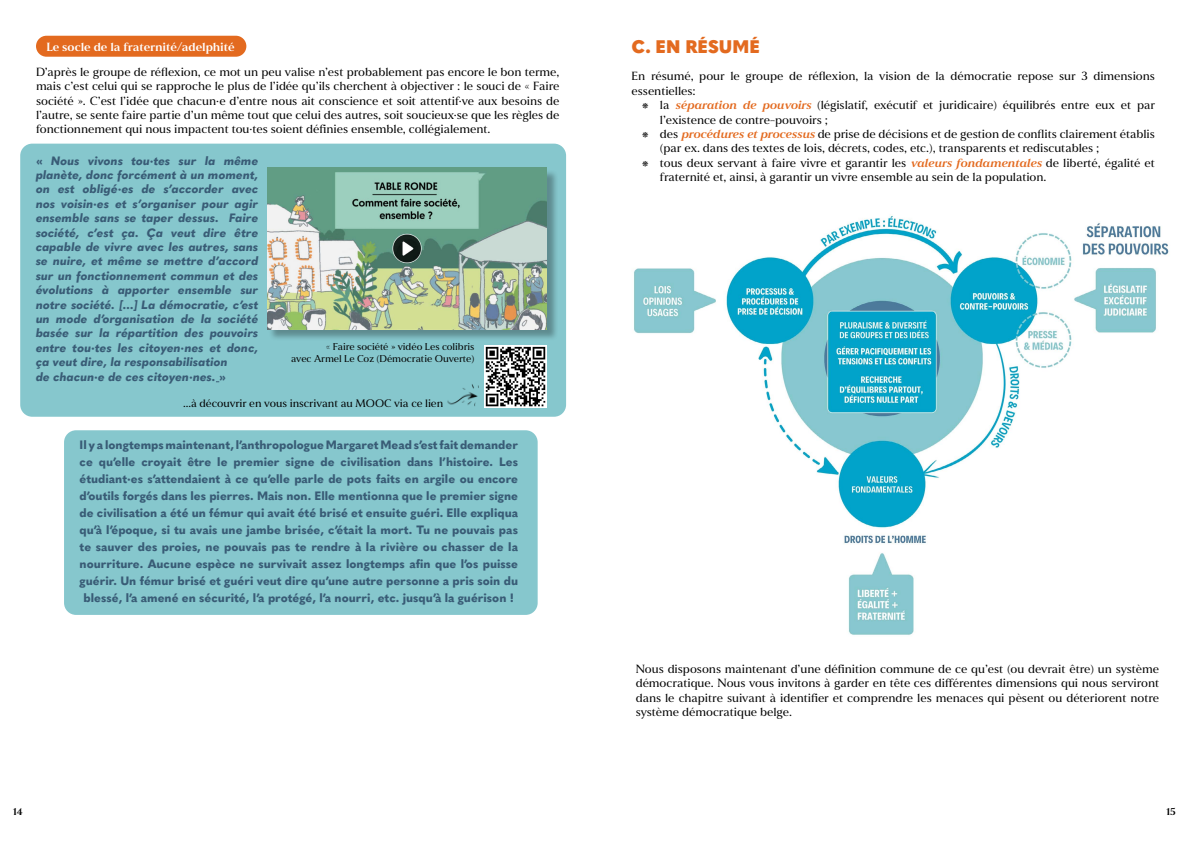
<style>
.page{position:relative;width:1191px;height:842px;background:#fff}
.page>*{position:absolute;margin:0;border:0;box-sizing:border-box;transform-origin:0 0}
.t1{font:900 18px "Quasimoda";color:#e36a1f}
.t2{font:12px/14.4px "Anth";color:#000;text-align:justify}
.t3{font:800 12px/17px "Quasimoda";color:#395c76;text-align:center}
.t4{font:italic 800 12px/14.4px "Quasimoda";color:#395c76}
.t5{font:700 12px "Anth";color:#fff}
.t6{font:11px "Anth";color:#000}
.t7{font:10px/12px "Anth";color:#000;text-align:right}
.t8{font:700 10px "Anth";color:#000}
.s1{font-style:normal}
.s2{font-family:"Tiro Deva Hindi"}
.s3{font-weight:700;font-style:italic;color:#e36a1f}
</style>
<div class="page">
<div style="left:20px;top:144px;width:546px;height:273px;background:#86c7cd;border-radius:12px"></div>
<div style="left:64px;top:430px;width:473px;height:185px;background:#86c7cd;border-radius:12px"></div>
<div style="left:36px;top:36px;width:210px;height:21px;background:#e36a1f;border-radius:10px"></div>
<div style="left:268px;top:169px;width:291px;height:173px;background:#000;opacity:.3"></div>
<img style="left:267px;top:167px;width:279px;height:162px">
<img style="left:484px;top:345px;width:63px;height:63px">
<img style="left:447px;top:381px;width:38px;height:27px">
<img style="left:634px;top:215px;width:535px;height:420px">
<p class="t5" style="left:46px;top:40px;width:190px">Le socle de la fraternité/adelphité</p>
<p class="t2" style="left:36px;top:65px;width:525px">D’après le groupe de réflexion, ce mot un peu valise n’est probablement pas encore le bon terme, mais c’est celui qui se rapproche le plus de l’idée qu’ils cherchent à objectiver : le souci de « Faire société ». C’est l’idée que chacun·e d’entre nous ait conscience et soit attentif·ve aux besoins de l’autre, se sente faire partie d’un même tout que celui des autres, soit soucieux·se que les règles de fonctionnement qui nous impactent tou·tes soient définies ensemble, collégialement.</p>
<p class="t4" style="left:36px;top:152px;width:224px"><span class="s1">«</span> Nous vivons tou·tes sur la même planète, donc forcément à un moment, on est obligé·es de s’accorder avec nos voisin·es et s’organiser pour agir ensemble sans se taper dessus. Faire société, c’est ça. Ça veut dire être capable de vivre avec les autres, sans se nuire, et même se mettre d’accord sur un fonctionnement commun et des évolutions à apporter ensemble sur notre société. [...] La démocratie, c’est un mode d’organisation de la société basée sur la répartition des pouvoirs entre tou·tes les citoyen·nes et donc, ça veut dire, la responsabilisation<br>de chacun·e de ces citoyen·nes. <span class="s1">»</span></p>
<p class="t7" style="left:291px;top:341px;width:185px">« Faire société » vidéo Les colibris<br>avec Armel Le Coz (Démocratie Ouverte)</p>
<p class="t6" style="left:183px;top:396px;width:262px">...à découvrir en vous inscrivant au MOOC via ce lien</p>
<p class="t3" style="left:80px;top:436px;width:440px">Il y a longtemps maintenant, l’anthropologue Margaret Mead s’est fait demander ce qu’elle croyait être le premier signe de civilisation dans l’histoire. Les étudiant·es s’attendaient à ce qu’elle parle de pots faits en argile ou encore d’outils forgés dans les pierres. Mais non. Elle mentionna que le premier signe de civilisation a été un fémur qui avait été brisé et ensuite guéri. Elle expliqua qu’à l’époque, si tu avais une jambe brisée, c’était la mort. Tu ne pouvais pas te sauver des proies, ne pouvais pas te rendre à la rivière ou chasser de la nourriture. Aucune espèce ne survivait assez longtemps afin que l’os puisse guérir. Un fémur brisé et guéri veut dire qu’une autre personne a pris soin du blessé, l’a amené en sécurité, l’a protégé, l’a nourri, etc. jusqu’à la guérison !</p>
<h1 class="t1" style="left:631px;top:32px;width:130px">C. EN RÉSUMÉ</h1>
<p class="t2" style="left:631px;top:69px;width:525px">En résumé, pour le groupe de réflexion, la vision de la démocratie repose sur 3 dimensions essentielles:</p>
<p class="t2" style="left:642px;top:98px;width:514px"><span class="s2">⁕</span> la <span class="s3">séparation de pouvoirs</span> (législatif, exécutif et juridicaire) équilibrés entre eux et par</p>
<p class="t2" style="left:660px;top:112px;width:170px">l’existence de contre-pouvoirs ;</p>
<p class="t2" style="left:642px;top:127px;width:514px"><span class="s2">⁕</span> des <span class="s3">procédures et processus</span> de prise de décisions et de gestion de conflits clairement établis</p>
<p class="t2" style="left:660px;top:141px;width:441px">(par ex. dans des textes de lois, décrets, codes, etc.), transparents et rediscutables ;</p>
<p class="t2" style="left:642px;top:156px;width:514px"><span class="s2">⁕</span> tous deux servant à faire vivre et garantir les <span class="s3">valeurs fondamentales</span> de liberté, égalité et</p>
<p class="t2" style="left:660px;top:170px;width:388px">fraternité et, ainsi, à garantir un vivre ensemble au sein de la population.</p>
<p class="t2" style="left:635px;top:662px;width:525px">Nous disposons maintenant d’une définition commune de ce qu’est (ou devrait être) un système démocratique. Nous vous invitons à garder en tête ces différentes dimensions qui nous serviront dans le chapitre suivant à identifier et comprendre les menaces qui pèsent ou déteriorent notre système démocratique belge.</p>
<p class="t8" style="left:13px;top:806px;width:11px">14</p>
<p class="t8" style="left:1166px;top:806px;width:11px">15</p>
</div>
